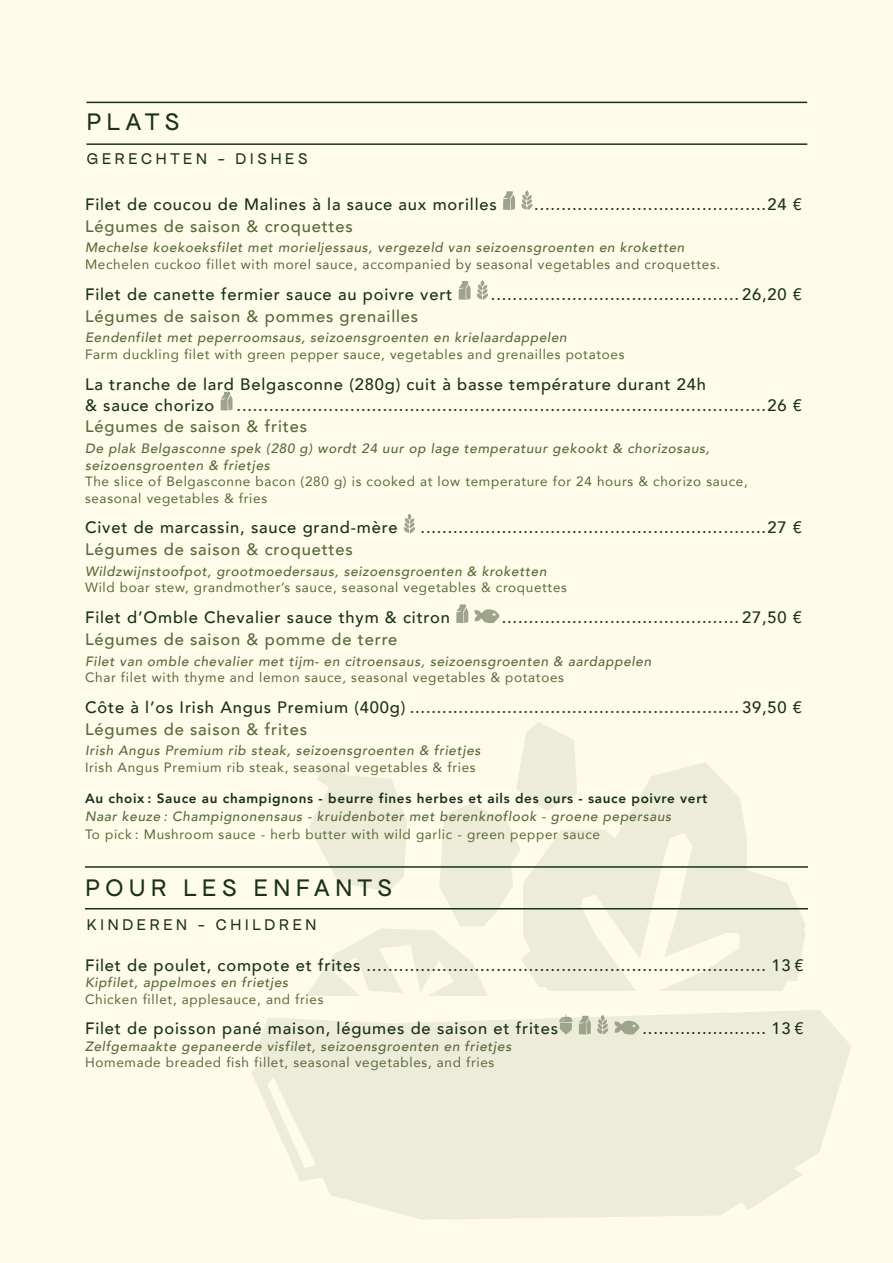
<style>
.page{position:relative;width:893px;height:1263px;background:#fefbea}
.page>*{position:absolute;margin:0;border:0;box-sizing:border-box;transform-origin:0 0}
.titre{font:25.5px "Apfel Grotezk";letter-spacing:.225em;color:#193117}
.FR{font:500 16.5px/21px "Avenir";letter-spacing:.05em;color:#193117}
.fr_info{font:500 16.5px "Avenir";letter-spacing:.05em;color:#58693b}
.t1{font:16.5px "Apfel Grotezk";letter-spacing:.225em;color:#193117}
.boisson{font:italic 500 13.5px/16.5px "Avenir";letter-spacing:.05em;color:#58693b}
.boisson-2{font:13.5px/16.5px "Avenir";letter-spacing:.05em;color:#58693b}
.FR-2{font:800 13.5px "Avenir";letter-spacing:.05em;color:#193117}
</style>
<div class="page">
<svg style="left:258px;top:1010px;width:593px;height:210px;fill:#edecd8"></svg>
<svg style="left:252px;top:1047px;width:86px;height:134px"></svg>
<svg style="left:577px;top:762px;width:229px;height:229px;fill:#edecd8"></svg>
<svg style="left:738px;top:1158px;width:65px;height:53px"></svg>
<svg style="left:770px;top:915px;width:36px;height:66px"></svg>
<svg style="left:306px;top:722px;width:271px;height:274px"></svg>
<hr style="left:86px;top:102px;width:721px;height:1px;background:#193117">
<hr style="left:86px;top:143px;width:721px;height:2px;background:#193117">
<svg style="left:503px;top:191px;width:12px;height:19px"></svg>
<svg style="left:521px;top:190px;width:11px;height:20px"></svg>
<svg style="left:459px;top:281px;width:12px;height:19px"></svg>
<svg style="left:477px;top:280px;width:11px;height:20px"></svg>
<svg style="left:221px;top:392px;width:12px;height:18px"></svg>
<svg style="left:404px;top:514px;width:11px;height:19px"></svg>
<svg style="left:456px;top:604px;width:12px;height:19px"></svg>
<svg style="left:474px;top:609px;width:25px;height:14px"></svg>
<hr style="left:85px;top:866px;width:723px;height:2px;background:#193117">
<hr style="left:85px;top:908px;width:723px;height:1px;background:#193117">
<svg style="left:559px;top:1015px;width:14px;height:19px"></svg>
<svg style="left:579px;top:1016px;width:12px;height:18px"></svg>
<svg style="left:597px;top:1015px;width:11px;height:19px"></svg>
<svg style="left:614px;top:1020px;width:25px;height:14px"></svg>
<p class="titre" style="left:87px;top:108px;width:94px">PLATS</p>
<p class="t1" style="left:87px;top:150px;width:222px">GERECHTEN - DISHES</p>
<p class="FR" style="left:85px;top:193px;width:413px">Filet de coucou de Malines à la sauce aux morilles</p>
<p class="FR" style="left:534px;top:193px;width:269px">...........................................24 €</p>
<p class="fr_info" style="left:85px;top:212px;width:269px">Légumes de saison &amp; croquettes</p>
<p class="boisson" style="left:85px;top:240px;width:601px">Mechelse koekoeksfilet met morieljessaus, vergezeld van seizoensgroenten en kroketten</p>
<p class="boisson-2" style="left:85px;top:256px;width:637px">Mechelen cuckoo fillet with morel sauce, accompanied by seasonal vegetables and croquettes.</p>
<p class="FR" style="left:85px;top:283px;width:369px">Filet de canette fermier sauce au poivre vert</p>
<p class="FR" style="left:491px;top:283px;width:313px">.............................................. 26,20 €</p>
<p class="fr_info" style="left:85px;top:301px;width:335px">Légumes de saison &amp; pommes grenailles</p>
<p class="boisson" style="left:85px;top:330px;width:483px">Eendenfilet met peperroomsaus, seizoensgroenten en krielaardappelen</p>
<p class="boisson-2" style="left:85px;top:345px;width:541px">Farm duckling filet with green pepper sauce, vegetables and grenailles potatoes</p>
<p class="FR" style="left:85px;top:372px;width:622px">La tranche de lard Belgasconne (280g) cuit à basse température durant 24h &amp; sauce chorizo</p>
<p class="FR" style="left:237px;top:393px;width:567px">..................................................................................................26 €</p>
<p class="fr_info" style="left:85px;top:412px;width:224px">Légumes de saison &amp; frites</p>
<p class="boisson" style="left:85px;top:440px;width:626px">De plak Belgasconne spek (280 g) wordt 24 uur op lage temperatuur gekookt &amp; chorizosaus, seizoensgroenten &amp; frietjes</p>
<p class="boisson-2" style="left:85px;top:473px;width:664px">The slice of Belgasconne bacon (280 g) is cooked at low temperature for 24 hours &amp; chorizo sauce, seasonal vegetables &amp; fries</p>
<p class="FR" style="left:85px;top:516px;width:314px">Civet de marcassin, sauce grand-mère</p>
<p class="FR" style="left:421px;top:516px;width:383px">................................................................27 €</p>
<p class="fr_info" style="left:85px;top:535px;width:269px">Légumes de saison &amp; croquettes</p>
<p class="boisson" style="left:85px;top:563px;width:463px">Wildzwijnstoofpot, grootmoedersaus, seizoensgroenten &amp; kroketten</p>
<p class="boisson-2" style="left:85px;top:579px;width:483px">Wild boar stew, grandmother’s sauce, seasonal vegetables &amp; croquettes</p>
<p class="FR" style="left:85px;top:606px;width:366px">Filet d’Omble Chevalier sauce thym &amp; citron</p>
<p class="FR" style="left:502px;top:606px;width:302px">............................................ 27,50 €</p>
<p class="fr_info" style="left:85px;top:625px;width:314px">Légumes de saison &amp; pomme de terre</p>
<p class="boisson" style="left:85px;top:653px;width:568px">Filet van omble chevalier met tijm- en citroensaus, seizoensgroenten &amp; aardappelen</p>
<p class="boisson-2" style="left:85px;top:669px;width:480px">Char filet with thyme and lemon sauce, seasonal vegetables &amp; potatoes</p>
<p class="FR" style="left:85px;top:696px;width:719px">Côte à l’os Irish Angus Premium (400g) ............................................................. 39,50 €</p>
<p class="fr_info" style="left:85px;top:715px;width:224px">Légumes de saison &amp; frites</p>
<p class="boisson" style="left:85px;top:743px;width:397px">Irish Angus Premium rib steak, seizoensgroenten &amp; frietjes</p>
<p class="boisson-2" style="left:85px;top:758px;width:392px">Irish Angus Premium rib steak, seasonal vegetables &amp; fries</p>
<p class="FR-2" style="left:85px;top:787px;width:624px">Au choix : Sauce au champignons - beurre fines herbes et ails des ours - sauce poivre vert</p>
<p class="boisson" style="left:85px;top:808px;width:588px">Naar keuze : Champignonensaus - kruidenboter met berenknoflook - groene pepersaus</p>
<p class="boisson-2" style="left:85px;top:825px;width:517px">To pick : Mushroom sauce - herb butter with wild garlic - green pepper sauce</p>
<p class="titre" style="left:85px;top:874px;width:308px">POUR LES ENFANTS</p>
<p class="t1" style="left:87px;top:916px;width:231px">KINDEREN - CHILDREN</p>
<p class="FR" style="left:85px;top:953px;width:720px">Filet de poulet, compote et frites .......................................................................... 13 €</p>
<p class="boisson" style="left:85px;top:974px;width:205px">Kipfilet, appelmoes en frietjes</p>
<p class="boisson-2" style="left:85px;top:990px;width:240px">Chicken fillet, applesauce, and fries</p>
<p class="FR" style="left:85px;top:1017px;width:475px">Filet de poisson pané maison, légumes de saison et frites</p>
<p class="FR" style="left:642px;top:1017px;width:163px">....................... 13 €</p>
<p class="boisson" style="left:85px;top:1038px;width:428px">Zelfgemaakte gepaneerde visfilet, seizoensgroenten en frietjes</p>
<p class="boisson-2" style="left:85px;top:1054px;width:411px">Homemade breaded fish fillet, seasonal vegetables, and fries</p>
</div>
